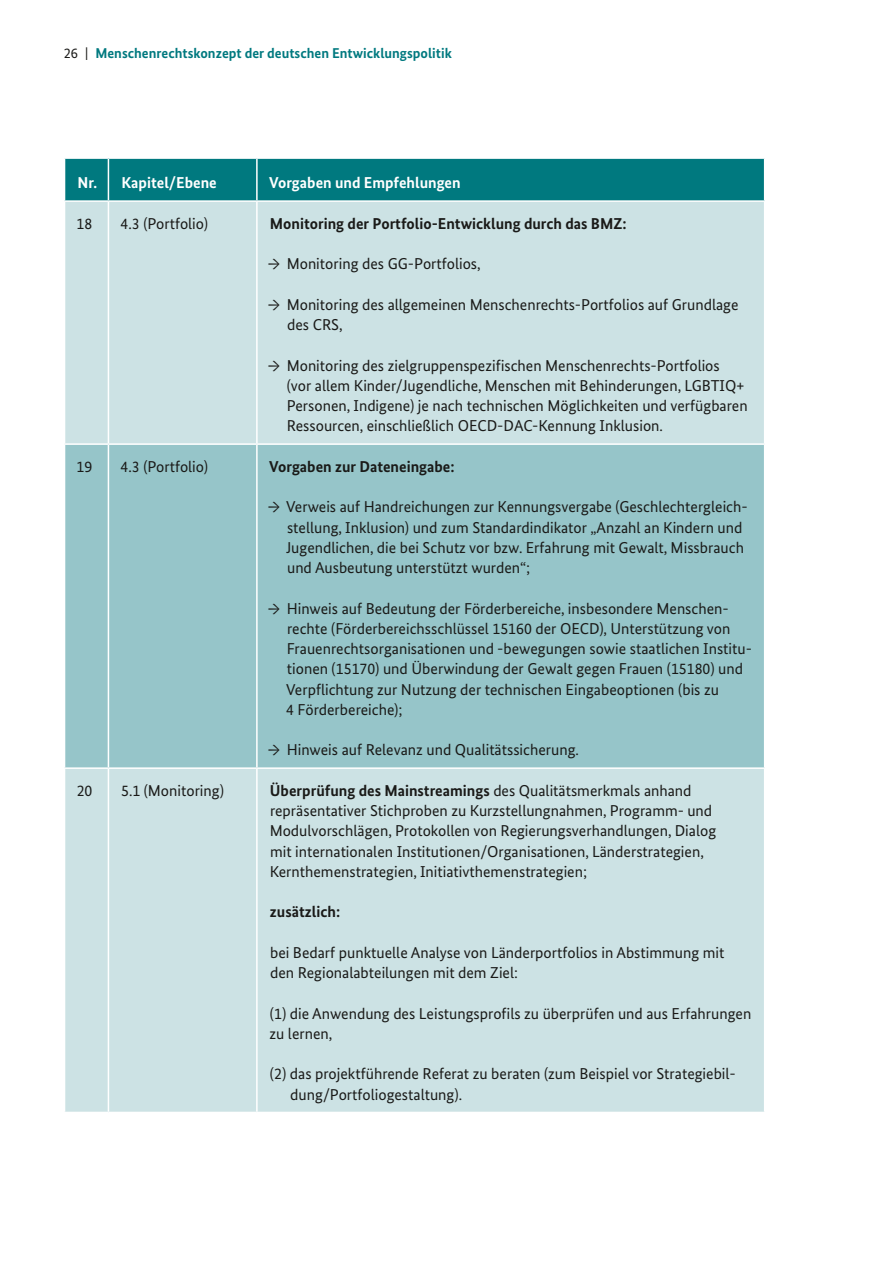
<style>
.page{position:relative;width:893px;height:1263px;background:#fff}
.page>*{position:absolute;margin:0;border:0;box-sizing:border-box;transform-origin:0 0}
.t1{font:15.75px/20.2px "Bundes Sans";color:#1a1a18}
.t2{font:700 15.75px "Bundes Sans";color:#1a1a18}
.t3{font:700 15.75px "Bundes Sans";color:#fff}
.t4{font:700 14.25px "Bundes Sans";color:#00797f}
.s1{font-weight:400;color:#1a1a18}
.s2{font-family:"Bundes Serif"}
.s3{font-weight:700}
</style>
<div class="page">
<div style="left:65px;top:159px;width:699px;height:41px;background:#00797f"></div>
<div style="left:65px;top:202px;width:699px;height:910px;background:#cce2e4"></div>
<div style="left:65px;top:445px;width:699px;height:322px;background:#96c5c9"></div>
<hr style="left:108px;top:159px;width:1px;height:41px;background:#fff">
<hr style="left:256px;top:159px;width:2px;height:41px;background:#fff">
<hr style="left:108px;top:202px;width:1px;height:241px;background:#fff">
<hr style="left:256px;top:202px;width:2px;height:241px;background:#fff">
<hr style="left:64px;top:443px;width:44px;height:2px;background:#fff">
<hr style="left:108px;top:443px;width:149px;height:2px;background:#fff">
<hr style="left:108px;top:445px;width:1px;height:322px;background:#fff">
<hr style="left:257px;top:443px;width:508px;height:2px;background:#fff">
<hr style="left:256px;top:445px;width:2px;height:322px;background:#fff">
<hr style="left:64px;top:767px;width:44px;height:2px;background:#fff">
<hr style="left:108px;top:767px;width:149px;height:2px;background:#fff">
<hr style="left:108px;top:769px;width:1px;height:343px;background:#fff">
<hr style="left:257px;top:767px;width:508px;height:2px;background:#fff">
<hr style="left:256px;top:769px;width:2px;height:343px;background:#fff">
<p class="t4" style="left:64px;top:44px;width:390px"><span class="s1">26 |</span> Menschenrechtskonzept der deutschen Entwicklungspolitik</p>
<p class="t3" style="left:78px;top:173px;width:21px">Nr.</p>
<p class="t3" style="left:121px;top:173px;width:97px">Kapitel/Ebene</p>
<p class="t3" style="left:269px;top:173px;width:193px">Vorgaben und Empfehlungen</p>
<p class="t1" style="left:76px;top:213px;width:17px">18</p>
<p class="t1" style="left:121px;top:213px;width:89px">4.3 (Portfolio)</p>
<p class="t2" style="left:270px;top:214px;width:358px">Monitoring der Portfolio-Entwicklung durch das BMZ:</p>
<p class="t1" style="left:268px;top:254px;width:214px"><span class="s2">→</span> Monitoring des GG-Portfolios,</p>
<p class="t1" style="left:287px;top:294px;width:453px;text-indent:-19px"><span class="s2">→</span> Monitoring des allgemeinen Menschenrechts-Portfolios auf Grundlage des CRS,</p>
<p class="t1" style="left:287px;top:355px;width:462px;text-indent:-19px"><span class="s2">→</span> Monitoring des zielgruppenspezifischen Menschenrechts-Portfolios (vor allem Kinder/Jugendliche, Menschen mit Behinderungen, LGBTIQ+ Personen, Indigene) je nach technischen Möglichkeiten und verfügbaren Ressourcen, einschließlich OECD-DAC-Kennung Inklusion.</p>
<p class="t1" style="left:76px;top:456px;width:17px">19</p>
<p class="t1" style="left:121px;top:456px;width:89px">4.3 (Portfolio)</p>
<p class="t2" style="left:269px;top:457px;width:187px">Vorgaben zur Dateneingabe:</p>
<p class="t1" style="left:286px;top:497px;width:463px;text-indent:-18px"><span class="s2">→</span> Verweis auf Handreichungen zur Kennungsvergabe (Geschlechtergleich&shy;stellung, Inklusion) und zum Standardindikator „Anzahl an Kindern und Jugendlichen, die bei Schutz vor bzw. Erfahrung mit Gewalt, Missbrauch und Ausbeutung unterstützt wurden“;</p>
<p class="t1" style="left:286px;top:598px;width:467px;text-indent:-18px"><span class="s2">→</span> Hinweis auf Bedeutung der Förderbereiche, insbesondere Menschen&shy;rechte (Förderbereichsschlüssel 15160 der OECD), Unterstützung von Frauenrechtsorganisationen und -bewegungen sowie staatlichen Institu&shy;tionen (15170) und Überwindung der Gewalt gegen Frauen (15180) und Verpflichtung zur Nutzung der technischen Eingabeoptionen (bis zu<br>4 Förderbereiche);</p>
<p class="t1" style="left:268px;top:740px;width:313px"><span class="s2">→</span> Hinweis auf Relevanz und Qualitätssicherung.</p>
<p class="t1" style="left:77px;top:780px;width:17px">20</p>
<p class="t1" style="left:121px;top:780px;width:104px">5.1 (Monitoring)</p>
<p class="t1" style="left:270px;top:780px;width:448px"><span class="s3">Überprüfung des Mainstreamings</span> des Qualitätsmerkmals anhand repräsentativer Stichproben zu Kurzstellungnahmen, Programm- und Modulvorschlägen, Protokollen von Regierungsverhandlungen, Dialog mit internationalen Institutionen/Organisationen, Länderstrategien, Kernthemenstrategien, Initiativthemenstrategien;</p>
<p class="t2" style="left:270px;top:902px;width:72px">zusätzlich:</p>
<p class="t1" style="left:270px;top:942px;width:456px">bei Bedarf punktuelle Analyse von Länderportfolios in Abstimmung mit den Regionalabteilungen mit dem Ziel:</p>
<p class="t1" style="left:270px;top:1003px;width:483px">(1) die Anwendung des Leistungsprofils zu überprüfen und aus Erfahrungen</p>
<p class="t1" style="left:269px;top:1023px;width:64px">zu lernen,</p>
<p class="t1" style="left:270px;top:1064px;width:468px">(2) das projektführende Referat zu beraten (zum Beispiel vor Strategiebil-</p>
<p class="t1" style="left:290px;top:1084px;width:173px">dung/Portfoliogestaltung).</p>
</div>
